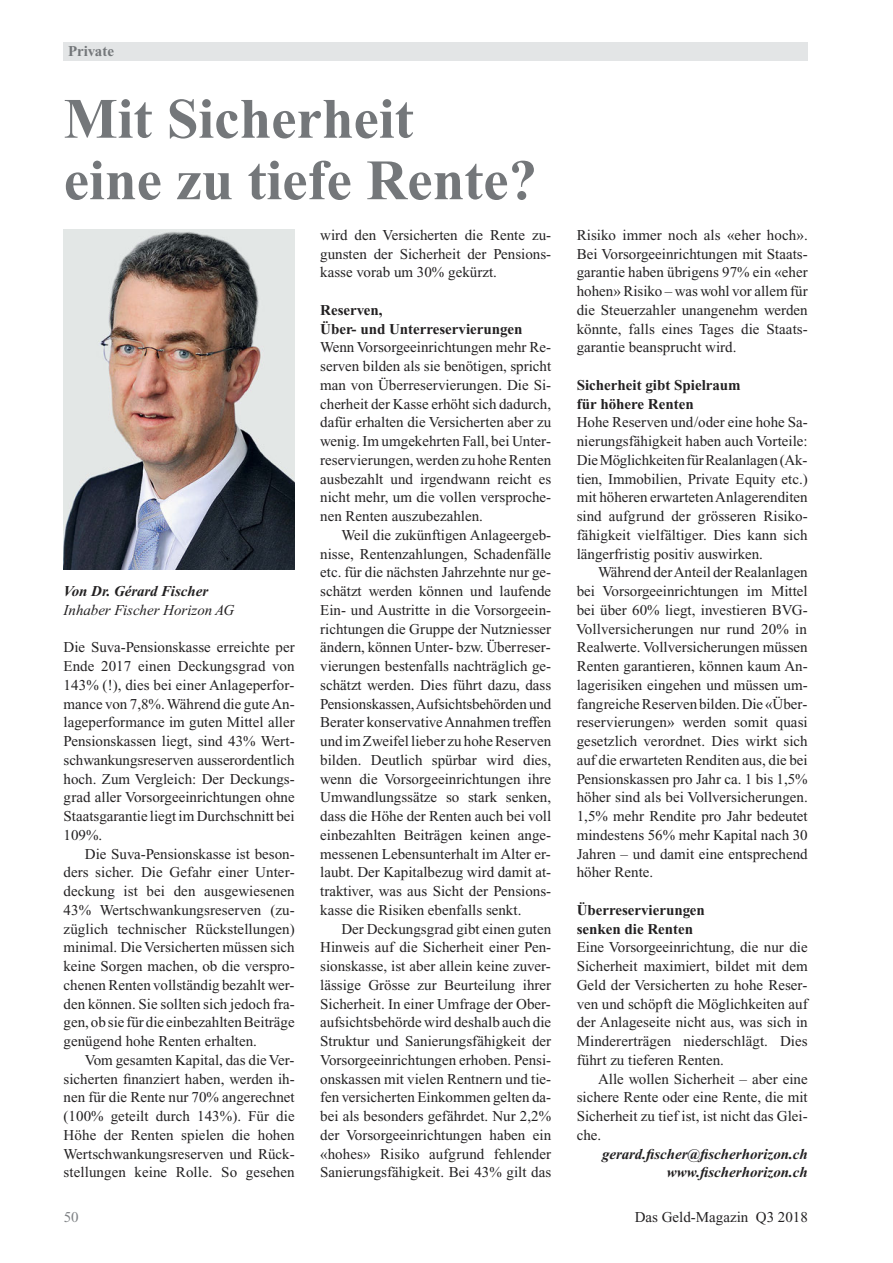
<style>
.page{position:relative;width:893px;height:1263px;background:#fff}
.page>*{position:absolute;margin:0;border:0;box-sizing:border-box;transform-origin:0 0}
.t1{font:700 57px/61.5px "Times New Roman PS Std";color:#74777a}
.t2{font:15px/18.8px "Times New Roman PS Std";color:#232122;text-align:justify}
.t3{font:700 15px/18.8px "Times New Roman PS Std";color:#232122}
.t4{font:italic 700 15px/18.8px "Times New Roman PS Std";color:#232122;text-align:right}
.t5{font:italic 15px "Times New Roman PS Std";color:#232122}
.t6{font:700 15px "Times New Roman PS Std";color:#74777a}
.t7{font:15px "Times New Roman PS Std";color:#7f8285}
</style>
<div class="page">
<div style="left:64px;top:43px;width:744px;height:18px;background:#e3e5e6"></div>
<img style="left:64px;top:229px;width:231px;height:340px">
<p class="t6" style="left:68px;top:46px;width:48px">Private</p>
<h1 class="t1" style="left:64px;top:94px;width:475px">Mit Sicherheit<br>eine zu tiefe Rente?</h1>
<p class="t4" style="left:64px;top:583px;width:146px">Von Dr. Gérard Fischer</p>
<p class="t5" style="left:64px;top:604px;width:172px">Inhaber Fischer Horizon AG</p>
<p class="t2" style="left:64px;top:639px;width:233px">Die Suva-Pensionskasse erreichte per Ende 2017 einen Deckungsgrad von 143% (!), dies bei einer Anlageperfor&shy;mance von 7,8%. Während die gute An&shy;lageperformance im guten Mittel aller Pensionskassen liegt, sind 43% Wert&shy;schwankungsreserven ausserordentlich hoch. Zum Vergleich: Der Deckungs&shy;grad aller Vorsorgeeinrichtungen ohne Staatsgarantie liegt im Durchschnitt bei 109%.</p>
<p class="t2" style="left:64px;top:846px;width:233px;text-indent:21px">Die Suva-Pensionskasse ist beson&shy;ders sicher. Die Gefahr einer Unter - deckung ist bei den ausgewiesenen 43% Wertschwankungsreserven (zu&shy;züglich technischer Rückstellungen) minimal. Die Versicherten müssen sich keine Sorgen machen, ob die verspro&shy;chenen Renten vollständig bezahlt wer&shy;den können. Sie sollten sich jedoch fra&shy;gen, ob sie für die einbezahlten Beiträge genügend hohe Renten erhalten.</p>
<p class="t2" style="left:64px;top:1052px;width:233px;text-indent:21px">Vom gesamten Kapital, das die Ver&shy;sicherten finanziert haben, werden ih&shy;nen für die Rente nur 70% angerechnet (100% geteilt durch 143%). Für die Höhe der Renten spielen die hohen Wertschwankungsreserven und Rück&shy;stellungen keine Rolle. So gesehen</p>
<p class="t2" style="left:320px;top:227px;width:233px">wird den Versicherten die Rente zu&shy;gunsten der Sicherheit der Pensions&shy;kasse vorab um 30% gekürzt.</p>
<p class="t3" style="left:320px;top:302px;width:204px">Reserven,<br>Über- und Unterreservierungen</p>
<p class="t2" style="left:320px;top:339px;width:233px">Wenn Vorsorgeeinrichtungen mehr Re&shy;serven bilden als sie benötigen, spricht man von Überreservierungen. Die Si&shy;cherheit der Kasse erhöht sich dadurch, dafür erhalten die Versicherten aber zu wenig. Im umgekehrten Fall, bei Unter - reservierungen, werden zu hohe Renten ausbezahlt und irgendwann reicht es nicht mehr, um die vollen versproche&shy;nen Renten auszubezahlen.</p>
<p class="t2" style="left:320px;top:527px;width:233px;text-indent:21px">Weil die zukünftigen Anlageergeb&shy;nisse, Rentenzahlungen, Schadenfälle etc. für die nächsten Jahrzehnte nur ge&shy;schätzt werden können und laufende Ein- und Austritte in die Vorsorgeein&shy;richtungen die Gruppe der Nutzniesser ändern, können Unter- bzw. Überreser&shy;vierungen bestenfalls nachträglich ge&shy;schätzt werden. Dies führt dazu, dass Pensionskassen, Aufsichtsbehörden und Berater konservative Annahmen treffen und im Zweifel lieber zu hohe Reserven bilden. Deutlich spürbar wird dies, wenn die Vorsorgeeinrichtungen ihre Umwandlungssätze so stark senken, dass die Höhe der Renten auch bei voll einbezahlten Beiträgen keinen ange&shy;messenen Lebensunterhalt im Alter er&shy;laubt. Der Kapitalbezug wird damit at&shy;traktiver, was aus Sicht der Pensions&shy;kasse die Risiken ebenfalls senkt.</p>
<p class="t2" style="left:320px;top:921px;width:233px;text-indent:21px">Der Deckungsgrad gibt einen guten Hinweis auf die Sicherheit einer Pen - sionskasse, ist aber allein keine zuver&shy;lässige Grösse zur Beurteilung ihrer Sicherheit. In einer Umfrage der Ober&shy;aufsichtsbehörde wird deshalb auch die Struktur und Sanierungsfähigkeit der Vorsorgeeinrichtungen erhoben. Pensi&shy;onskassen mit vielen Rentnern und tie&shy;fen versicherten Einkommen gelten da&shy;bei als besonders gefährdet. Nur 2,2% der Vorsorgeeinrichtungen haben ein «hohes» Risiko aufgrund fehlender Sanierungsfähigkeit. Bei 43% gilt das</p>
<p class="t2" style="left:577px;top:227px;width:233px">Risiko immer noch als «eher hoch».<br>Bei Vorsorgeeinrichtungen mit Staats&shy;garantie haben übrigens 97% ein «eher hohen» Risiko – was wohl vor allem für die Steuerzahler unangenehm werden könnte, falls eines Tages die Staats - garantie beansprucht wird.</p>
<p class="t3" style="left:577px;top:377px;width:166px">Sicherheit gibt Spielraum für höhere Renten</p>
<p class="t2" style="left:577px;top:414px;width:233px">Hohe Reserven und/oder eine hohe Sa&shy;nierungsfähigkeit haben auch Vorteile:<br>Die Möglichkeiten für Realanlagen (Ak&shy;tien, Immobilien, Private Equity etc.) mit höheren erwarteten Anlagerenditen sind aufgrund der grösseren Risiko - fähigkeit vielfältiger. Dies kann sich längerfristig positiv auswirken.</p>
<p class="t2" style="left:576px;top:564px;width:233px;text-indent:22px">Während der Anteil der Realanlagen bei Vorsorgeeinrichtungen im Mittel bei über 60% liegt, investieren BVG-Vollversicherungen nur rund 20% in Realwerte. Vollversicherungen müssen Renten garantieren, können kaum An&shy;lagerisiken eingehen und müssen um&shy;fangreiche Reserven bilden. Die «Über&shy;reservierungen» werden somit quasi gesetzlich verordnet. Dies wirkt sich auf die erwarteten Renditen aus, die bei Pensionskassen pro Jahr ca. 1 bis 1,5% höher sind als bei Vollversicherungen.<br>1,5% mehr Rendite pro Jahr bedeutet mindestens 56% mehr Kapital nach 30<br>Jahren – und damit eine entsprechend höher Rente.</p>
<p class="t3" style="left:577px;top:902px;width:130px">Überreservierungen senken die Renten</p>
<p class="t2" style="left:577px;top:939px;width:233px">Eine Vorsorgeeinrichtung, die nur die Sicherheit maximiert, bildet mit dem Geld der Versicherten zu hohe Reser&shy;ven und schöpft die Möglichkeiten auf der Anlageseite nicht aus, was sich in Mindererträgen niederschlägt. Dies führt zu tieferen Renten.</p>
<p class="t2" style="left:577px;top:1071px;width:233px;text-indent:21px">Alle wollen Sicherheit – aber eine sichere Rente oder eine Rente, die mit Sicherheit zu tief ist, ist nicht das Glei&shy;che.</p>
<p class="t4" style="left:602px;top:1146px;width:207px">gerard.fischer@fischerhorizon.ch www.fischerhorizon.ch</p>
<p class="t7" style="left:64px;top:1212px;width:16px">50</p>
<p class="t2" style="left:635px;top:1209px;width:175px">Das Geld-Magazin Q3 2018</p>
</div>
